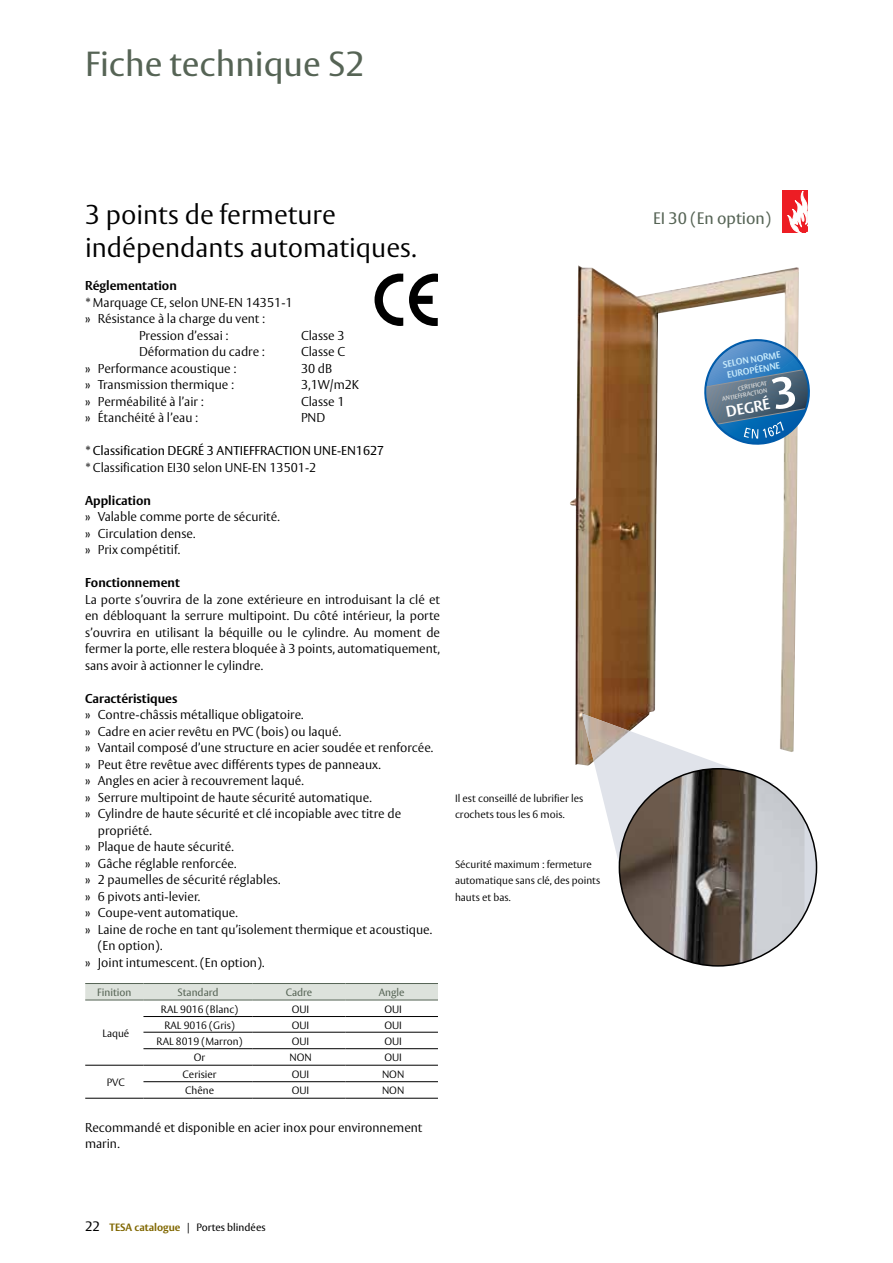
<style>
.page{position:relative;width:893px;height:1263px;background:#fff}
.page>*{position:absolute;margin:0;border:0;box-sizing:border-box;transform-origin:0 0}
.t1{font:34.5px "ASSA Vesta";color:#566455}
.t2{font:300 27px/33px "ASSA Vesta";color:#000}
.t3{font:16.5px "ASSA Vesta";color:#566455}
.t4{font:700 15.15px "ASSA Vesta";color:#fff}
.t5{font:300 12.75px/16.5px "ASSA Vesta";color:#000}
.t6{font:700 12.75px "ASSA Vesta";color:#000}
.t7{font:12.75px "ASSA Vesta";color:#000}
.t8{font:300 10.5px/16.5px "ASSA Vesta";color:#000}
.t9{font:10.5px "ASSA Vesta";color:#000}
.t10{font:10.5px "ASSA Vesta";color:#566455}
.t11{font:700 9px/10.8px "ASSA Vesta";color:#c7eafb}
.t12{font:700 6px/7.2px "ASSA Vesta";color:#d1d3d4;text-align:right}
.s1{font-size:13.5px}
.s2{font-weight:700;color:#806700}
</style>
<div class="page">
<svg style="left:85px;top:984px;width:353px;height:114px"></svg>
<hr style="left:85px;top:983px;width:58px;height:1px;background:#566455">
<hr style="left:143px;top:983px;width:110px;height:1px;background:#566455">
<hr style="left:253px;top:983px;width:92px;height:1px;background:#566455">
<hr style="left:345px;top:983px;width:93px;height:1px;background:#566455">
<hr style="left:143px;top:1000px;width:110px;height:1px;background:#566455">
<hr style="left:253px;top:1000px;width:92px;height:1px;background:#566455">
<hr style="left:345px;top:1000px;width:93px;height:1px;background:#566455">
<hr style="left:143px;top:1016px;width:110px;height:1px;background:#000">
<hr style="left:253px;top:1016px;width:92px;height:1px;background:#000">
<hr style="left:345px;top:1016px;width:93px;height:1px;background:#000">
<hr style="left:143px;top:1032px;width:110px;height:1px;background:#000">
<hr style="left:253px;top:1032px;width:92px;height:1px;background:#000">
<hr style="left:345px;top:1032px;width:93px;height:1px;background:#000">
<hr style="left:143px;top:1048px;width:110px;height:1px;background:#000">
<hr style="left:253px;top:1048px;width:92px;height:1px;background:#000">
<hr style="left:345px;top:1048px;width:93px;height:1px;background:#000">
<hr style="left:143px;top:1065px;width:110px;height:1px;background:#000">
<hr style="left:143px;top:1081px;width:110px;height:1px;background:#000">
<hr style="left:85px;top:1098px;width:58px;height:1px;background:#000">
<hr style="left:143px;top:1098px;width:110px;height:1px;background:#000">
<hr style="left:253px;top:1065px;width:92px;height:1px;background:#000">
<hr style="left:253px;top:1081px;width:92px;height:1px;background:#000">
<hr style="left:253px;top:1098px;width:92px;height:1px;background:#000">
<hr style="left:345px;top:1065px;width:93px;height:1px;background:#000">
<hr style="left:345px;top:1081px;width:93px;height:1px;background:#000">
<hr style="left:345px;top:1098px;width:93px;height:1px;background:#000">
<hr style="left:85px;top:1000px;width:58px;height:1px;background:#566455">
<hr style="left:85px;top:1065px;width:58px;height:1px;background:#000">
<svg style="left:375px;top:274px;width:28px;height:52px"></svg>
<svg style="left:409px;top:274px;width:29px;height:52px"></svg>
<img style="left:570px;top:265px;width:229px;height:500px">
<svg style="left:582px;top:713px;width:192px;height:154px"></svg>
<img style="left:582px;top:713px;width:48px;height:48px">
<img style="left:619px;top:769px;width:185px;height:197px">
<div style="left:782px;top:190px;width:26px;height:43px;background:#ed1d24"></div>
<svg style="left:787px;top:191px;width:21px;height:42px"></svg>
<svg style="left:700px;top:335px;width:110px;height:114px"></svg>
<h1 class="t1" style="left:85px;top:43px;width:281px">Fiche technique S2</h1>
<h2 class="t2" style="left:85px;top:199px;width:333px">3 points de fermeture indépendants automatiques.</h2>
<p class="t6" style="left:85px;top:278px;width:93px">Réglementation</p>
<p class="t5" style="left:85px;top:294px;width:209px">* Marquage CE, selon UNE-EN 14351-1</p>
<p class="t5" style="left:85px;top:311px;width:182px">» Résistance à la charge du vent :</p>
<p class="t5" style="left:139px;top:327px;width:91px">Pression d’essai :</p>
<p class="t5" style="left:301px;top:327px;width:45px">Classe 3</p>
<p class="t5" style="left:139px;top:344px;width:127px">Déformation du cadre :</p>
<p class="t5" style="left:301px;top:344px;width:46px">Classe C</p>
<p class="t5" style="left:85px;top:360px;width:153px">» Performance acoustique :</p>
<p class="t5" style="left:301px;top:360px;width:33px">30 dB</p>
<p class="t5" style="left:85px;top:377px;width:151px">» Transmission thermique :</p>
<p class="t5" style="left:301px;top:377px;width:60px">3,1W/m2K</p>
<p class="t5" style="left:85px;top:393px;width:120px">» Perméabilité à l’air :</p>
<p class="t5" style="left:301px;top:393px;width:45px">Classe 1</p>
<p class="t5" style="left:85px;top:410px;width:115px">» Étanchéité à l’eau :</p>
<p class="t5" style="left:301px;top:410px;width:26px">PND</p>
<p class="t7" style="left:85px;top:443px;width:301px">* Classification DEGRÉ 3 ANTIEFFRACTION UNE-EN1627</p>
<p class="t5" style="left:85px;top:459px;width:233px">* Classification EI30 selon UNE-EN 13501-2</p>
<p class="t6" style="left:85px;top:492px;width:68px">Application</p>
<p class="t5" style="left:85px;top:509px;width:196px">» Valable comme porte de sécurité. » Circulation dense.<br>» Prix compétitif.</p>
<p class="t6" style="left:85px;top:575px;width:96px">Fonctionnement</p>
<p class="t5" style="left:85px;top:591px;width:357px;text-align:justify">La porte s’ouvrira de la zone extérieure en introduisant la clé et en débloquant la serrure multipoint. Du côté intérieur, la porte s’ouvrira en utilisant la béquille ou le cylindre. Au moment de fermer la porte, elle restera bloquée à 3 points, automatiquement, sans avoir à actionner le cylindre.</p>
<p class="t6" style="left:85px;top:690px;width:94px">Caractéristiques</p>
<p class="t5" style="left:85px;top:707px;width:220px">» Contre-châssis métallique obligatoire.</p>
<p class="t5" style="left:85px;top:723px;width:257px">» Cadre en acier revêtu en PVC (bois) ou laqué.</p>
<p class="t5" style="left:85px;top:740px;width:350px">» Vantail composé d’une structure en acier soudée et renforcée.</p>
<p class="t5" style="left:85px;top:756px;width:297px">» Peut être revêtue avec différents types de panneaux.</p>
<p class="t5" style="left:85px;top:773px;width:220px">» Angles en acier à recouvrement laqué.</p>
<p class="t5" style="left:85px;top:789px;width:288px">» Serrure multipoint de haute sécurité automatique.</p>
<p class="t5" style="left:85px;top:806px;width:318px">» Cylindre de haute sécurité et clé incopiable avec titre de</p>
<p class="t5" style="left:98px;top:822px;width:55px">propriété.</p>
<p class="t5" style="left:85px;top:839px;width:150px">» Plaque de haute sécurité.</p>
<p class="t5" style="left:85px;top:855px;width:153px">» Gâche réglable renforcée.</p>
<p class="t5" style="left:85px;top:872px;width:197px">» 2 paumelles de sécurité réglables.</p>
<p class="t5" style="left:85px;top:888px;width:117px">» 6 pivots anti-levier.</p>
<p class="t5" style="left:85px;top:905px;width:154px">» Coupe-vent automatique.</p>
<p class="t5" style="left:85px;top:921px;width:349px">» Laine de roche en tant qu’isolement thermique et acoustique.</p>
<p class="t5" style="left:98px;top:938px;width:66px">(En option).</p>
<p class="t5" style="left:85px;top:954px;width:181px">» Joint intumescent. (En option).</p>
<p class="t10" style="left:97px;top:986px;width:36px">Finition</p>
<p class="t10" style="left:178px;top:986px;width:43px">Standard</p>
<p class="t10" style="left:286px;top:986px;width:28px">Cadre</p>
<p class="t10" style="left:379px;top:986px;width:27px">Angle</p>
<p class="t8" style="left:102px;top:1025px;width:28px">Laqué</p>
<p class="t8" style="left:161px;top:1001px;width:79px">RAL 9016 (Blanc)</p>
<p class="t8" style="left:292px;top:1001px;width:19px">OUI</p>
<p class="t8" style="left:384px;top:1001px;width:19px">OUI</p>
<p class="t8" style="left:164px;top:1017px;width:72px">RAL 9016 (Gris)</p>
<p class="t8" style="left:292px;top:1017px;width:19px">OUI</p>
<p class="t8" style="left:384px;top:1017px;width:19px">OUI</p>
<p class="t8" style="left:157px;top:1033px;width:87px">RAL 8019 (Marron)</p>
<p class="t8" style="left:292px;top:1033px;width:19px">OUI</p>
<p class="t8" style="left:384px;top:1033px;width:19px">OUI</p>
<p class="t8" style="left:194px;top:1050px;width:13px">Or</p>
<p class="t8" style="left:289px;top:1050px;width:24px">NON</p>
<p class="t8" style="left:384px;top:1050px;width:19px">OUI</p>
<p class="t8" style="left:183px;top:1066px;width:35px">Cerisier</p>
<p class="t8" style="left:292px;top:1066px;width:19px">OUI</p>
<p class="t8" style="left:382px;top:1066px;width:24px">NON</p>
<p class="t8" style="left:185px;top:1083px;width:30px">Chêne</p>
<p class="t8" style="left:292px;top:1083px;width:19px">OUI</p>
<p class="t8" style="left:382px;top:1083px;width:24px">NON</p>
<p class="t5" style="left:85px;top:1119px;width:339px">Recommandé et disponible en acier inox pour environnement marin.</p>
<p class="t8" style="left:107px;top:1074px;width:20px">PVC</p>
<p class="t8" style="left:455px;top:790px;width:130px">Il est conseillé de lubrifier les crochets tous les 6 mois.</p>
<p class="t8" style="left:455px;top:856px;width:147px">Sécurité maximum : fermeture automatique sans clé, des points hauts et bas.</p>
<p class="t9" style="left:85px;top:1221px;width:182px"><span class="s1">22</span> <span class="s2">TESA catalogue</span> | Portes blindées</p>
<p class="t3" style="left:653px;top:208px;width:120px">EI 30 (En option)</p>
<p class="t11" style="left:722px;top:359px;width:60px;rotate:-10deg">SELON NORME<br>EUROPÉENNE</p>
<p class="t12" style="left:720px;top:389px;width:49px;rotate:-11deg">CERTIFICAT<br>ANTIEFFRACTION</p>
<p class="t4" style="left:724px;top:403px;width:46px;rotate:-11deg">DEGRÉ</p>
</div>
